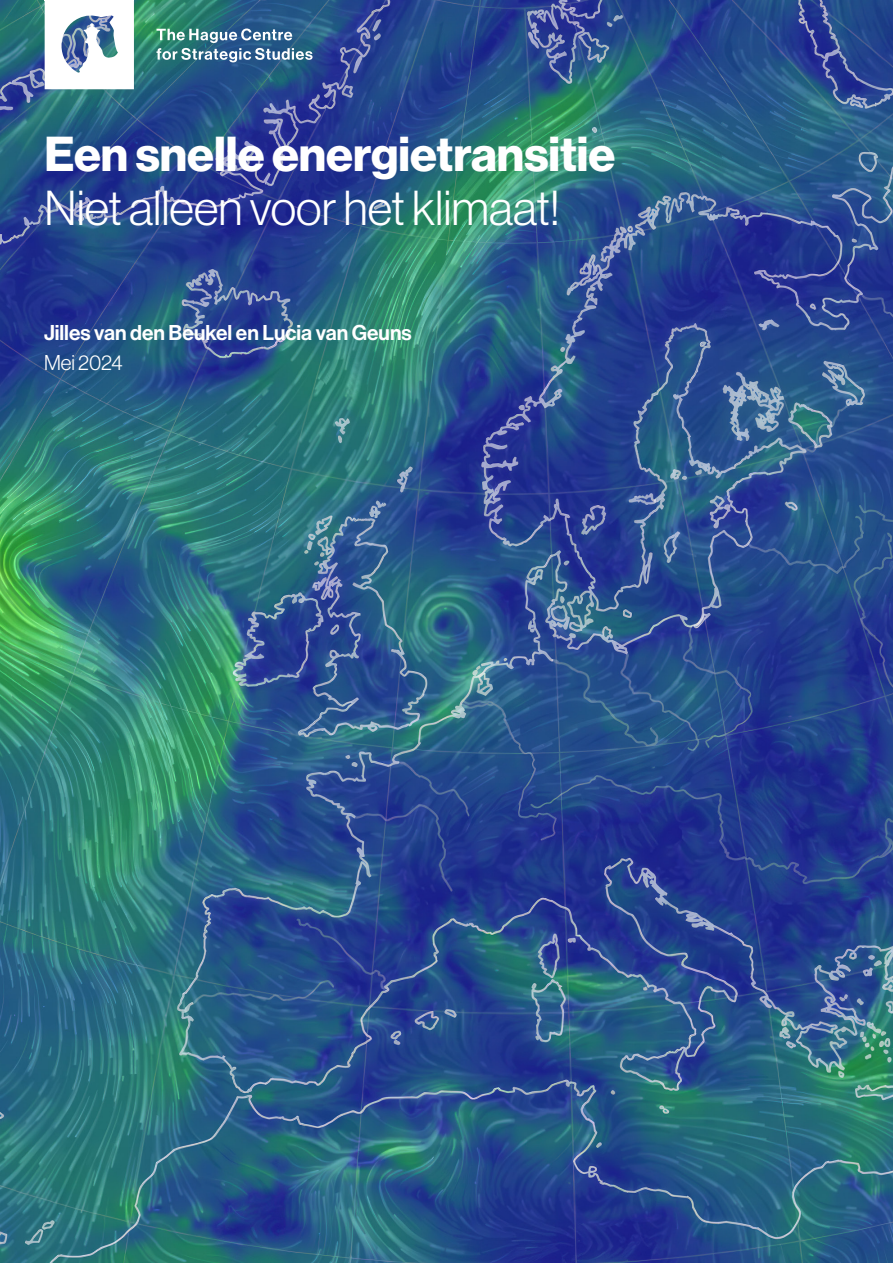
<style>
.page{position:relative;width:893px;height:1263px;background:#fff}
.page>*{position:absolute;margin:0;border:0;box-sizing:border-box;transform-origin:0 0}
.t1{font:48px "N Haas Grotesk DS Pro 75 Bd";color:#fff}
.t2{font:48px "N Haas Grotesk DS Pro 45 Lt";color:#fff}
.Authors_Name_white{font:21px "N Haas Grotesk DS Pro 65 Md";color:#fff}
.Date_white{font:21px "N Haas Grotesk DS Pro 45 Lt";color:#fff}
</style>
<div class="page">
<img style="left:0;top:0;width:893px;height:1263px">
<svg style="left:156px;top:29px;width:157px;height:33px;background:#5c8b9f"></svg>
<svg style="left:45px;top:1px;width:89px;height:88px"></svg>
<hr style="left:45px;top:0;width:89px;height:1px;background:#fff">
<h1 class="t1" style="left:45px;top:126px;width:572px">Een snelle energietransitie</h1>
<h1 class="t2" style="left:45px;top:181px;width:517px">Niet alleen voor het klimaat!</h1>
<p class="Authors_Name_white" style="left:44px;top:321px;width:369px">Jilles van den Beukel en Lucia van Geuns</p>
<p class="Date_white" style="left:44px;top:351px;width:80px">Mei 2024</p>
</div>
